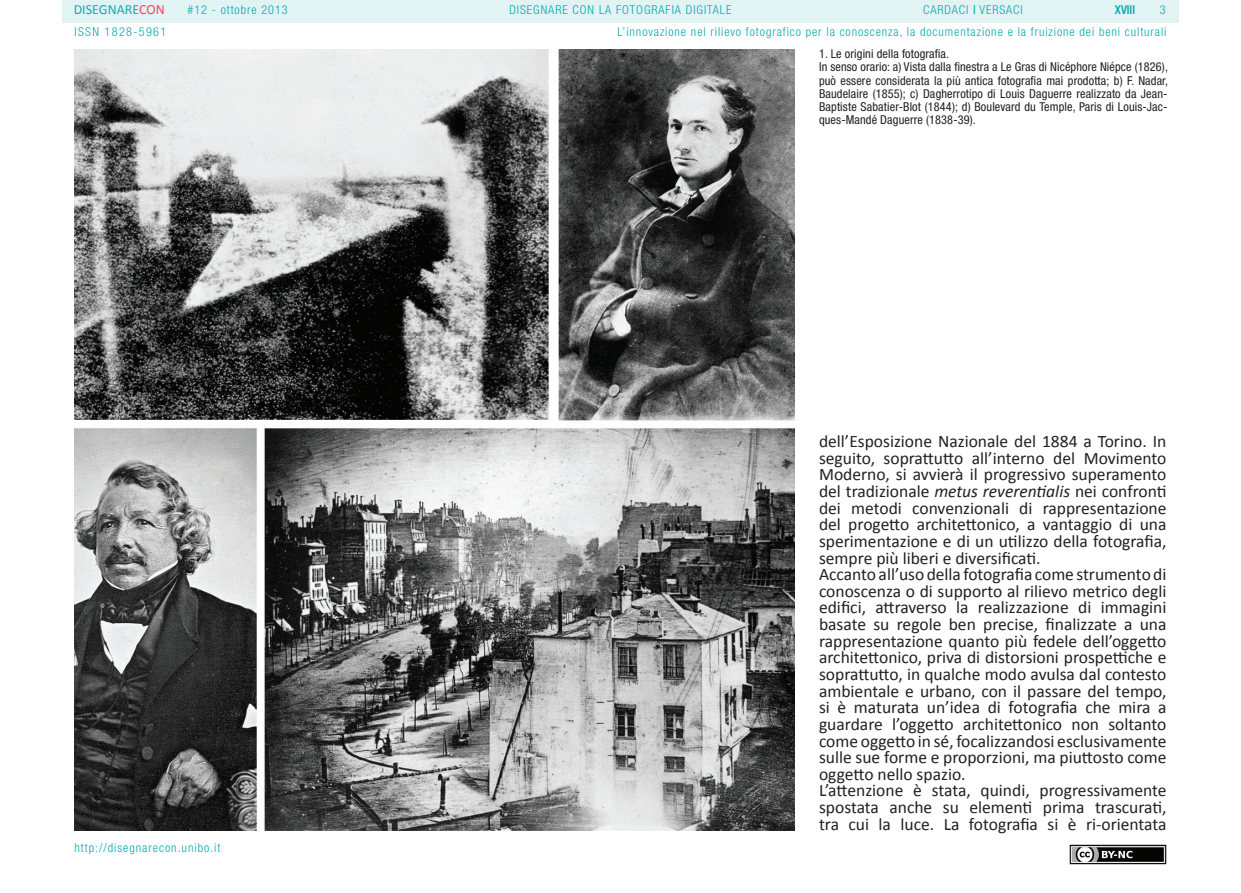
<style>
.page{position:relative;width:1241px;height:893px;background:#fff}
.page>*{position:absolute;margin:0;border:0;box-sizing:border-box;transform-origin:0 0}
.t1{font:17.5px/16.6px "Calibri";color:#231f20}
.t2{font:14px "Calibri";color:#17aaac}
.t3{font:condensed 12.25px/13.1px "Helvetica Neue LT Std";letter-spacing:.01em;color:#231f20}
.t4{font:300 condensed 12.25px "Helvetica Neue LT Std";letter-spacing:.075em;color:#00aaad}
.t5{font:300 condensed 12.25px "Helvetica Neue LT Std";letter-spacing:.11em;color:#00aaad}
.t6{font:500 condensed 12.25px "Helvetica Neue LT Std";color:#00aaad}
.s1{color:#ef4862}
.s2{font-weight:500}
.s3{font-style:italic}
</style>
<div class="page">
<div style="left:62px;top:0;width:1116px;height:23px;background:#e2f3f4"></div>
<img style="left:1069px;top:845px;width:97px;height:19px">
<img style="left:74px;top:50px;width:720px;height:781px">
<p class="t2" style="left:74px;top:1px;width:93px">DISEGNARE<span class="s1">CON</span></p>
<p class="t4" style="left:922px;top:3px;width:101px">cardaci <span class="s2">|</span> versaci</p>
<p class="t6" style="left:1114px;top:3px;width:22px">XVIII</p>
<p class="t4" style="left:617px;top:24px;width:550px">L’innovazione nel rilievo fotografico per la conoscenza, la documentazione e la fruizione dei beni culturali</p>
<p class="t4" style="left:188px;top:3px;width:102px">#12 - ottobre 2013</p>
<p class="t4" style="left:509px;top:3px;width:223px">Disegnare con la fotografia digitale</p>
<p class="t4" style="left:1159px;top:3px;width:7px">3</p>
<p class="t4" style="left:74px;top:24px;width:7px">ISSN</p>
<p class="t5" style="left:105px;top:24px;width:63px">1828-5961</p>
<p class="t3" style="left:819px;top:47px;width:350px">1. Le origini della fotografia.<br>In senso orario: a) Vista dalla finestra a Le Gras di Nicéphore Niépce (1826), può essere considerata la più antica fotografia mai prodotta; b) F. Nadar, Baudelaire (1855); c) Dagherrotipo di Louis Daguerre realizzato da Jean-Baptiste Sabatier-Blot (1844); d) Boulevard du Temple, Paris di Louis-Jac&shy;ques-Mandé Daguerre (1838-39).</p>
<p class="t4" style="left:74px;top:841px;width:147px">http://disegnarecon.unibo.it</p>
<p class="t1" style="left:819px;top:433px;width:349px">dell’Esposizione Nazionale del 1884 a Torino. In seguito, soprattutto all’interno del Movimento Moderno, si avvierà il progressivo superamento del tradizionale <span class="s3">metus reverentialis</span> nei confronti dei metodi convenzionali di rappresentazione del progetto architettonico, a vantaggio di una sperimentazione e di un utilizzo della fotografia, sempre più liberi e diversificati.<br>Accanto all’uso della fotografia come strumento di conoscenza o di supporto al rilievo metrico degli edifici, attraverso la realizzazione di immagini basate su regole ben precise, finalizzate a una rappresentazione quanto più fedele dell’oggetto architettonico, priva di distorsioni prospettiche e soprattutto, in qualche modo avulsa dal contesto ambientale e urbano, con il passare del tempo, si è maturata un’idea di fotografia che mira a guardare l’oggetto architettonico non soltanto come oggetto in sé, focalizzandosi esclusivamente sulle sue forme e proporzioni, ma piuttosto come oggetto nello spazio.<br>L’attenzione è stata, quindi, progressivamente spostata anche su elementi prima trascurati, tra cui la luce. La fotografia si è ri-orientata</p>
</div>
